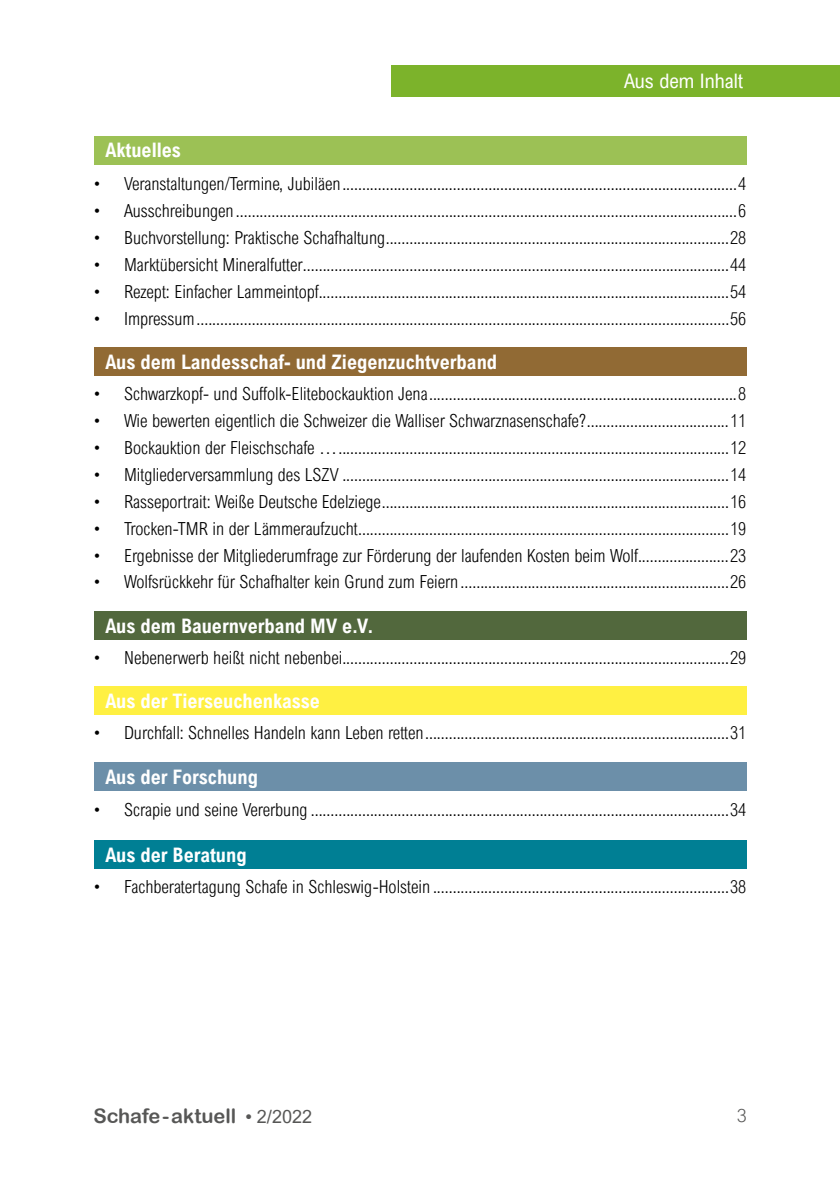
<style>
.page{position:relative;width:840px;height:1191px;background:#fff}
.page>*{position:absolute;margin:0;border:0;box-sizing:border-box;transform-origin:0 0}
.Inhalt_Themen_11_15{font:700 20px "Arial Nova Cond";color:#fff}
.t1{font:20px "Arial Rounded MT Bold";color:#575756}
.Kopfzeile_FutTmedCon{font:20px "Arial Nova Cond";color:#fff}
.Inhalt_Themen_11_15-2{font:300 18px "Arial Nova Cond";color:#000}
.t2{font:300 18px "Arial Nova";color:#575756}
.s1{font-family:"Arial Nova";font-size:18px}
</style>
<div class="page">
<div style="left:94px;top:136px;width:652px;height:28px;background:#9cc155"></div>
<div style="left:94px;top:348px;width:652px;height:28px;background:#916a34"></div>
<div style="left:94px;top:611px;width:652px;height:28px;background:#52683d"></div>
<div style="left:94px;top:686px;width:652px;height:29px;background:#fff042"></div>
<div style="left:94px;top:763px;width:652px;height:28px;background:#6c8fa9"></div>
<div style="left:94px;top:840px;width:652px;height:28px;background:#007f94"></div>
<div style="left:391px;top:65px;width:448px;height:31px;background:#7cb32b"></div>
<p class="Kopfzeile_FutTmedCon" style="left:623px;top:69px;width:121px">Aus dem Inhalt</p>
<p class="Inhalt_Themen_11_15" style="left:105px;top:138px;width:77px">Aktuelles</p>
<p class="Inhalt_Themen_11_15-2" style="left:94px;top:173px;width:653px">• Veranstaltungen/Termine, Jubiläen....................................................................................................4</p>
<p class="Inhalt_Themen_11_15-2" style="left:94px;top:200px;width:653px">• Ausschreibungen ...............................................................................................................................6</p>
<p class="Inhalt_Themen_11_15-2" style="left:94px;top:227px;width:653px">• Buchvorstellung: Praktische Schafhaltung.......................................................................................28</p>
<p class="Inhalt_Themen_11_15-2" style="left:94px;top:254px;width:653px">• Marktübersicht Mineralfutter............................................................................................................44</p>
<p class="Inhalt_Themen_11_15-2" style="left:94px;top:280px;width:653px">• Rezept: Einfacher Lammeintopf........................................................................................................54</p>
<p class="Inhalt_Themen_11_15-2" style="left:94px;top:307px;width:653px">• Impressum.......................................................................................................................................56</p>
<p class="Inhalt_Themen_11_15" style="left:105px;top:349px;width:393px">Aus dem Landesschaf- und Ziegenzuchtverband</p>
<p class="Inhalt_Themen_11_15-2" style="left:94px;top:383px;width:653px">• Schwarzkopf- und Suffolk-Elitebockauktion Jena..............................................................................8</p>
<p class="Inhalt_Themen_11_15-2" style="left:94px;top:410px;width:653px">• Wie bewerten eigentlich die Schweizer die Walliser Schwarznasenschafe?....................................11</p>
<p class="Inhalt_Themen_11_15-2" style="left:94px;top:437px;width:653px">• Bockauktion der Fleischschafe …...................................................................................................12</p>
<p class="Inhalt_Themen_11_15-2" style="left:94px;top:463px;width:653px">• Mitgliederversammlung des LSZV ..................................................................................................14</p>
<p class="Inhalt_Themen_11_15-2" style="left:94px;top:490px;width:653px">• Rasseportrait: Weiße Deutsche Edelziege........................................................................................16</p>
<p class="Inhalt_Themen_11_15-2" style="left:94px;top:517px;width:653px">• Trocken-TMR in der Lämmeraufzucht..............................................................................................19</p>
<p class="Inhalt_Themen_11_15-2" style="left:94px;top:544px;width:653px">• Ergebnisse der Mitgliederumfrage zur Förderung der laufenden Kosten beim Wolf.......................23</p>
<p class="Inhalt_Themen_11_15-2" style="left:94px;top:571px;width:653px">• Wolfsrückkehr für Schafhalter kein Grund zum Feiern ....................................................................26</p>
<p class="Inhalt_Themen_11_15" style="left:105px;top:613px;width:270px">Aus dem Bauernverband MV e.V.</p>
<p class="Inhalt_Themen_11_15-2" style="left:94px;top:646px;width:653px">• Nebenerwerb heißt nicht nebenbei..................................................................................................29</p>
<p class="Inhalt_Themen_11_15" style="left:105px;top:688px;width:216px">Aus der Tierseuchenkasse</p>
<p class="Inhalt_Themen_11_15-2" style="left:94px;top:722px;width:653px">• Durchfall: Schnelles Handeln kann Leben retten.............................................................................31</p>
<p class="Inhalt_Themen_11_15" style="left:105px;top:764px;width:154px">Aus der Forschung</p>
<p class="Inhalt_Themen_11_15-2" style="left:94px;top:798px;width:653px">• Scrapie und seine Vererbung ..........................................................................................................34</p>
<p class="Inhalt_Themen_11_15" style="left:105px;top:842px;width:143px">Aus der Beratung</p>
<p class="Inhalt_Themen_11_15-2" style="left:94px;top:875px;width:653px">• Fachberatertagung Schafe in Schleswig-Holstein ...........................................................................38</p>
<p class="t1" style="left:93px;top:1104px;width:220px">Schafe-aktuell <span class="s1">• 2/2022</span></p>
<p class="t2" style="left:736px;top:1105px;width:12px">3</p>
</div>
